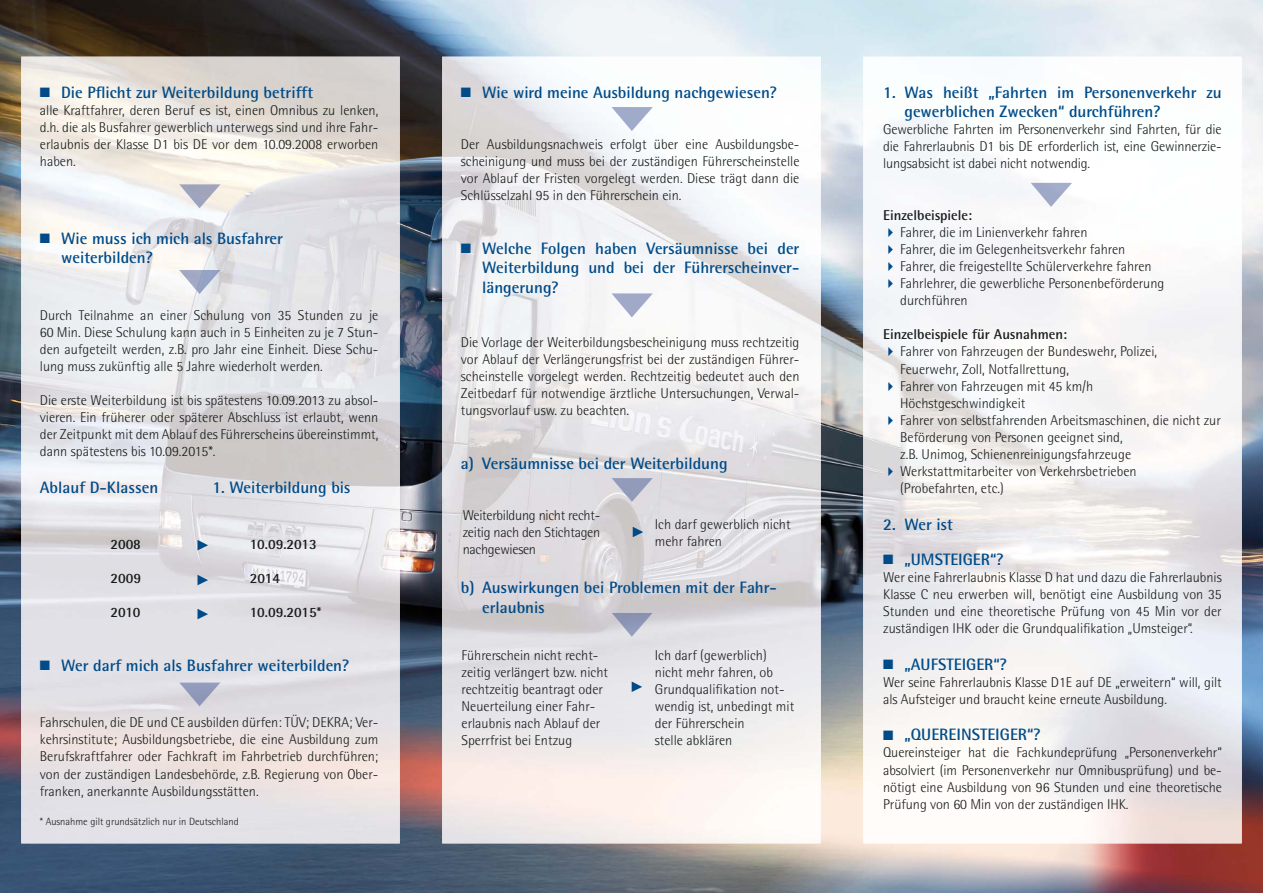
<style>
.page{position:relative;width:1263px;height:893px;background:#fff}
.page>*{position:absolute;margin:0;border:0;box-sizing:border-box;transform-origin:0 0}
.t1{font:700 16.5px/19.5px "Rotis Semi Sans";color:#004b88}
.t2{font:300 14.25px/17.1px "Rotis Semi Sans";color:#171b19;text-align:justify}
.t3{font:700 14.25px "Rotis Semi Sans";color:#171b19}
.t4{font:300 10.5px "Rotis Semi Sans";color:#171b19}
.s1{color:#004b88}
</style>
<div class="page">
<img style="left:0;top:0;width:1263px;height:893px">
<img style="left:442px;top:57px;width:379px;height:786px">
<img style="left:21px;top:57px;width:379px;height:786px">
<img style="left:863px;top:57px;width:379px;height:786px">
<svg style="left:198px;top:540px;width:10px;height:10px"></svg>
<svg style="left:198px;top:575px;width:10px;height:10px"></svg>
<svg style="left:198px;top:609px;width:10px;height:10px"></svg>
<img style="left:179px;top:184px;width:42px;height:24px">
<img style="left:179px;top:270px;width:42px;height:24px">
<img style="left:179px;top:682px;width:42px;height:24px">
<img style="left:611px;top:107px;width:42px;height:24px">
<img style="left:1031px;top:183px;width:41px;height:24px">
<img style="left:611px;top:293px;width:42px;height:24px">
<img style="left:611px;top:613px;width:42px;height:24px">
<img style="left:611px;top:478px;width:42px;height:24px">
<svg style="left:633px;top:527px;width:10px;height:10px"></svg>
<svg style="left:632px;top:681px;width:10px;height:11px"></svg>
<p class="t1" style="left:40px;top:84px;width:275px">■ Die Pflicht zur Weiterbildung betrifft</p>
<p class="t2" style="left:40px;top:103px;width:340px">alle Kraftfahrer, deren Beruf es ist, einen Omnibus zu lenken, d.h. die als Busfahrer gewerblich unterwegs sind und ihre Fahr&shy;erlaubnis der Klasse D1 bis DE vor dem 10.09.2008 erworben haben.</p>
<p class="t1" style="left:61px;top:230px;width:223px;text-indent:-21px">■ Wie muss ich mich als Busfahrer weiterbilden?</p>
<p class="t2" style="left:40px;top:308px;width:340px">Durch Teilnahme an einer Schulung von 35 Stunden zu je 60 Min. Diese Schulung kann auch in 5 Einheiten zu je 7 Stun&shy;den aufgeteilt werden, z.B. pro Jahr eine Einheit. Diese Schu&shy;lung muss zukünftig alle 5 Jahre wiederholt werden.</p>
<p class="t2" style="left:40px;top:393px;width:340px">Die erste Weiterbildung ist bis spätestens 10.09.2013 zu absol&shy;vieren. Ein früherer oder späterer Abschluss ist erlaubt, wenn der Zeitpunkt mit dem Ablauf des Führerscheins übereinstimmt, dann spätestens bis 10.09.2015*.</p>
<p class="t1" style="left:40px;top:479px;width:120px">Ablauf D-Klassen</p>
<p class="t1" style="left:212px;top:479px;width:140px">1. Weiterbildung bis</p>
<p class="t3" style="left:110px;top:539px;width:32px">2008</p>
<p class="t3" style="left:250px;top:539px;width:69px">10.09.2013</p>
<p class="t3" style="left:110px;top:573px;width:32px">2009</p>
<p class="t3" style="left:250px;top:573px;width:32px">2014</p>
<p class="t3" style="left:110px;top:608px;width:32px">2010</p>
<p class="t3" style="left:250px;top:608px;width:73px">10.09.2015*</p>
<p class="t1" style="left:40px;top:657px;width:311px">■ Wer darf mich als Busfahrer weiterbilden?</p>
<p class="t2" style="left:40px;top:715px;width:340px">Fahrschulen, die DE und CE ausbilden dürfen: TÜV; DEKRA; Ver&shy;kehrsinstitute; Ausbildungsbetriebe, die eine Ausbildung zum Berufskraftfahrer oder Fachkraft im Fahrbetrieb durchführen; von der zuständigen Landesbehörde, z.B. Regierung von Ober&shy;franken, anerkannte Ausbildungsstätten.</p>
<p class="t4" style="left:40px;top:818px;width:200px">* Ausnahme gilt grundsätzlich nur in Deutschland</p>
<p class="t1" style="left:461px;top:84px;width:318px">■ Wie wird meine Ausbildung nachgewiesen?</p>
<p class="t2" style="left:461px;top:137px;width:340px">Der Ausbildungsnachweis erfolgt über eine Ausbildungsbe&shy;scheinigung und muss bei der zuständigen Führerscheinstelle vor Ablauf der Fristen vorgelegt werden. Diese trägt dann die Schlüsselzahl 95 in den Führerschein ein.</p>
<p class="t1" style="left:482px;top:240px;width:319px;text-align:justify;text-indent:-21px">■ Welche Folgen haben Versäumnisse bei der Weiterbildung und bei der Führerscheinver&shy;längerung?</p>
<p class="t2" style="left:461px;top:335px;width:340px">Die Vorlage der Weiterbildungsbescheinigung muss rechtzeitig vor Ablauf der Verlängerungsfrist bei der zuständigen Führer&shy;scheinstelle vorgelegt werden. Rechtzeitig bedeutet auch den Zeitbedarf für notwendige ärztliche Untersuchungen, Verwal&shy;tungsvorlauf usw. zu beachten.</p>
<p class="t1" style="left:461px;top:455px;width:268px">a) Versäumnisse bei der Weiterbildung</p>
<p class="t2" style="left:463px;top:508px;width:139px">Weiterbildung nicht recht&shy;zeitig nach den Stichtagen nachgewiesen</p>
<p class="t2" style="left:655px;top:517px;width:137px">Ich darf gewerblich nicht mehr fahren</p>
<p class="t1" style="left:482px;top:579px;width:296px;text-indent:-21px">b) Auswirkungen bei Problemen mit der Fahr&shy;erlaubnis</p>
<p class="t2" style="left:461px;top:648px;width:148px;text-align:left">Führerschein nicht recht&shy;zeitig verlängert bzw. nicht rechtzeitig beantragt oder<br>Neuerteilung einer Fahr&shy;erlaubnis nach Ablauf der<br>Sperrfrist bei Entzug</p>
<p class="t2" style="left:655px;top:648px;width:141px;text-align:left">Ich darf (gewerblich) nicht mehr fahren, ob<br>Grundqualifikation not&shy;wendig ist, unbedingt mit der Führerschein<br>stelle abklären</p>
<p class="t1" style="left:904px;top:84px;width:319px;text-indent:-21px">1. Was heißt „Fahrten im Personenverkehr zu gewerblichen Zwecken“ durchführen?</p>
<p class="t2" style="left:883px;top:122px;width:340px">Gewerbliche Fahrten im Personenverkehr sind Fahrten, für die die Fahrerlaubnis D1 bis DE erforderlich ist, eine Gewinnerzie&shy;lungsabsicht ist dabei nicht notwendig.</p>
<p class="t3" style="left:883px;top:210px;width:90px">Einzelbeispiele:</p>
<p class="t2" style="left:883px;top:225px;width:206px"><span class="s1">✔</span> Fahrer, die im Linienverkehr fahren</p>
<p class="t2" style="left:883px;top:242px;width:244px"><span class="s1">✔</span> Fahrer, die im Gelegenheitsverkehr fahren</p>
<p class="t2" style="left:883px;top:259px;width:270px"><span class="s1">✔</span> Fahrer, die freigestellte Schülerverkehre fahren</p>
<p class="t2" style="left:900px;top:276px;width:266px;text-indent:-17px"><span class="s1">✔</span> Fahrlehrer, die gewerbliche Personenbeförderung durchführen</p>
<p class="t3" style="left:883px;top:329px;width:185px">Einzelbeispiele für Ausnahmen:</p>
<p class="t2" style="left:900px;top:344px;width:258px;text-indent:-17px"><span class="s1">✔</span> Fahrer von Fahrzeugen der Bundeswehr, Polizei,<br>Feuerwehr, Zoll, Notfallrettung,</p>
<p class="t2" style="left:900px;top:379px;width:195px;text-indent:-17px"><span class="s1">✔</span> Fahrer von Fahrzeugen mit 45 km/h<br>Höchstgeschwindigkeit</p>
<p class="t2" style="left:900px;top:413px;width:322px;text-align:left;text-indent:-17px"><span class="s1">✔</span> Fahrer von selbstfahrenden Arbeitsmaschinen, die nicht zur<br>Beförderung von Personen geeignet sind,<br>z.B. Unimog, Schienenreinigungsfahrzeuge</p>
<p class="t2" style="left:900px;top:464px;width:238px;text-indent:-17px"><span class="s1">✔</span> Werkstattmitarbeiter von Verkehrsbetrieben (Probefahrten, etc.)</p>
<p class="t1" style="left:883px;top:516px;width:71px">2. Wer ist</p>
<p class="t1" style="left:883px;top:551px;width:122px">■ „UMSTEIGER“?</p>
<p class="t2" style="left:883px;top:570px;width:340px">Wer eine Fahrerlaubnis Klasse D hat und dazu die Fahrerlaubnis Klasse C neu erwerben will, benötigt eine Ausbildung von 35<br>Stunden und eine theoretische Prüfung von 45 Min vor der zuständigen IHK oder die Grundqualifikation „Umsteiger“.</p>
<p class="t1" style="left:883px;top:656px;width:126px">■ „AUFSTEIGER“?</p>
<p class="t2" style="left:883px;top:675px;width:340px">Wer seine Fahrerlaubnis Klasse D1E auf DE „erweitern“ will, gilt als Aufsteiger und braucht keine erneute Ausbildung.</p>
<p class="t1" style="left:883px;top:727px;width:159px">■ „QUEREINSTEIGER“?</p>
<p class="t2" style="left:883px;top:745px;width:340px">Quereinsteiger hat die Fachkundeprüfung „Personenverkehr“ absolviert (im Personenverkehr nur Omnibusprüfung) und be&shy;nötigt eine Ausbildung von 96 Stunden und eine theoretische Prüfung von 60 Min von der zuständigen IHK.</p>
</div>
